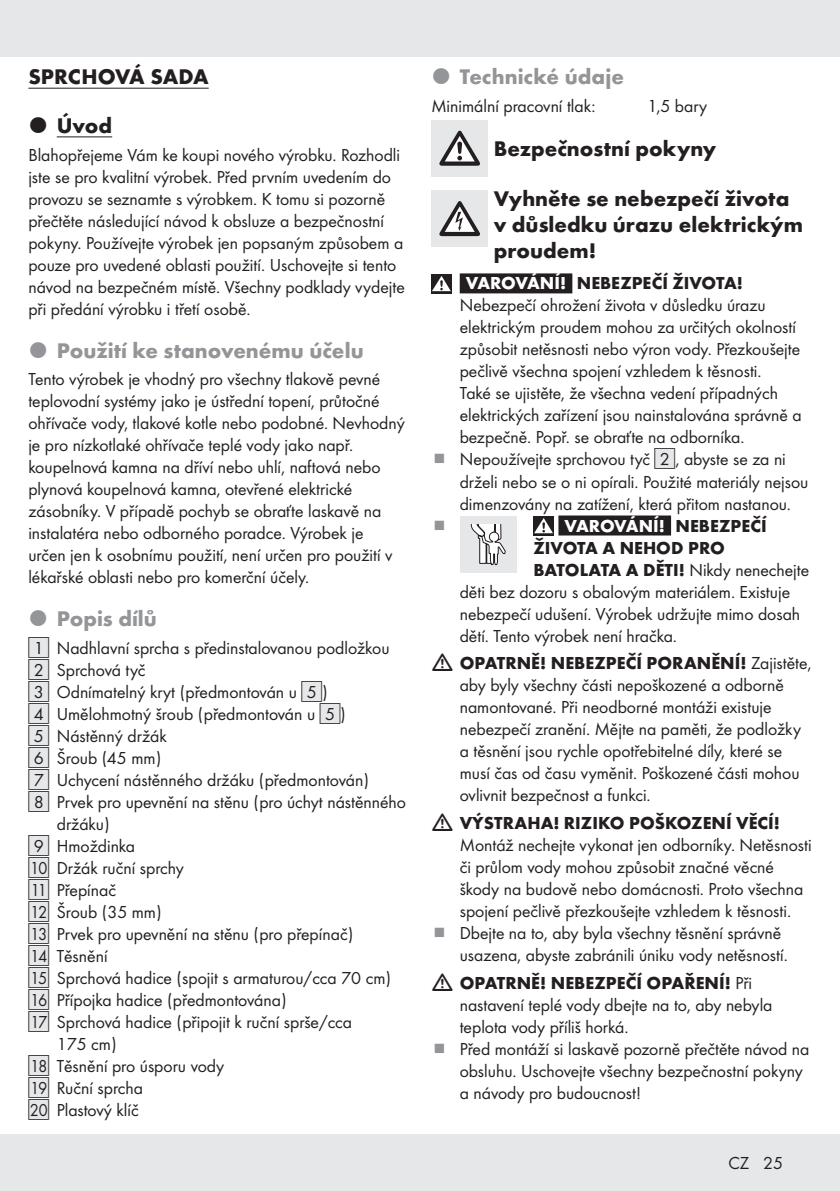
<style>
.page{position:relative;width:840px;height:1191px;background:#fff}
.page>*{position:absolute;margin:0;border:0;box-sizing:border-box;transform-origin:0 0}
.Headline-01{font:700 22px/26px "Futura";color:#231f20}
.t1{font:700 22px "Futura";color:#939598}
.Product_Name{font:700 22px "Futura";letter-spacing:-.005em;color:#231f20}
.Body{font:18px/22px "Futura Boo";color:#231f20}
.Indent{font:18px/22px "Futura Boo";color:#231f20}
.Indent_SB{font:18px/22px "Futura Boo";color:#231f20}
.t2{font:700 18px "Futura";color:#fff}
.t3{font:700 18px "Futura";color:#231f20}
.s1{font-family:"IMP Lidl Num Box";font-size:15.8px;color:#e6e7e9}
.s2{font-family:"IMP Lidl Num Box";font-size:15.8px}
.s3{font-family:"Futura";font-weight:700;color:#fff}
.s4{font-family:"Futura";font-weight:700}
.s5{color:#231f20}
</style>
<div class="page">
<div style="left:0;top:1134px;width:839px;height:57px;background:#e6e7e9"></div>
<div style="left:0;top:0;width:839px;height:57px;background:#e6e7e9"></div>
<hr style="left:28px;top:88px;width:180px;height:1px;background:#231f20">
<hr style="left:57px;top:136px;width:55px;height:1px;background:#231f20">
<div style="left:459px;top:273px;width:113px;height:20px;background:#231f20"></div>
<div style="left:558px;top:515px;width:112px;height:20px;background:#231f20"></div>
<div style="left:431px;top:120px;width:57px;height:57px;background:#e6e7e9"></div>
<svg style="left:439px;top:131px;width:40px;height:35px"></svg>
<div style="left:431px;top:190px;width:57px;height:57px;background:#e6e7e9"></div>
<svg style="left:439px;top:201px;width:40px;height:35px"></svg>
<svg style="left:431px;top:274px;width:20px;height:19px"></svg>
<svg style="left:431px;top:276px;width:19px;height:15px"></svg>
<div style="left:459px;top:516px;width:57px;height:57px;background:#e6e7e9"></div>
<svg style="left:470px;top:524px;width:35px;height:41px"></svg>
<svg style="left:533px;top:516px;width:20px;height:19px"></svg>
<svg style="left:533px;top:518px;width:19px;height:15px"></svg>
<p class="Product_Name" style="left:28px;top:61px;width:182px">SPRCHOVÁ SADA</p>
<p class="Headline-01" style="left:57px;top:111px;width:57px">Úvod</p>
<p class="Body" style="left:28px;top:143px;width:378px">Blahopřejeme Vám ke koupi nového výrobku. Rozhodli jste se pro kvalitní výrobek. Před prvním uvedením do provozu se seznamte s výrobkem. K tomu si pozorně přečtěte následující návod k obsluze a bezpečnostní pokyny. Používejte výrobek jen popsaným způsobem a pouze pro uvedené oblasti použití. Uschovejte si tento návod na bezpečném místě. Všechny podklady vydejte při předání výrobku i třetí osobě.</p>
<p class="t1" style="left:57px;top:334px;width:308px">Použití ke stanovenému účelu</p>
<p class="Body" style="left:28px;top:367px;width:378px">Tento výrobek je vhodný pro všechny tlakově pevné teplovodní systémy jako je ústřední topení, průtočné ohřívače vody, tlakové kotle nebo podobné. Nevhodný je pro nízkotlaké ohřívače teplé vody jako např. koupelnová kamna na dříví nebo uhlí, naftová nebo plynová koupelnová kamna, otevřené elektrické zásobníky. V případě pochyb se obraťte laskavě na instalatéra nebo odborného poradce. Výrobek je určen jen k osobnímu použití, není určen pro použití v lékařské oblasti nebo pro komerční účely.</p>
<p class="t1" style="left:57px;top:603px;width:102px">Popis dílů</p>
<p class="Indent" style="left:28px;top:636px;width:362px"><span class="s1">[</span><span class="s2">1]</span> Nadhlavní sprcha s předinstalovanou podložkou</p>
<p class="Indent" style="left:28px;top:658px;width:118px"><span class="s1">[</span><span class="s2">2]</span> Sprchová tyč</p>
<p class="Indent" style="left:28px;top:680px;width:300px"><span class="s1">[</span><span class="s2">3]</span> Odnímatelný kryt (předmontován u <span class="s1">[</span><span class="s2">5]</span>)</p>
<p class="Indent" style="left:28px;top:702px;width:319px"><span class="s1">[</span><span class="s2">4]</span> Umělohmotný šroub (předmontován u <span class="s1">[</span><span class="s2">5]</span>)</p>
<p class="Indent" style="left:28px;top:724px;width:140px"><span class="s1">[</span><span class="s2">5]</span> Nástěnný držák</p>
<p class="Indent" style="left:28px;top:746px;width:134px"><span class="s1">[</span><span class="s2">6]</span> Šroub (45 mm)</p>
<p class="Indent" style="left:28px;top:768px;width:342px"><span class="s1">[</span><span class="s2">7]</span> Uchycení nástěnného držáku (předmontován)</p>
<p class="Indent" style="left:57px;top:790px;width:350px;text-indent:-28px"><span class="s1">[</span><span class="s2">8]</span> Prvek pro upevnění na stěnu (pro úchyt nástěnného držáku)</p>
<p class="Indent" style="left:28px;top:834px;width:108px"><span class="s1">[</span><span class="s2">9]</span> Hmoždinka</p>
<p class="Indent" style="left:28px;top:856px;width:157px"><span class="s1">[</span><span class="s2">10]</span> Držák ruční sprchy</p>
<p class="Indent" style="left:28px;top:878px;width:89px"><span class="s1">[</span><span class="s2">11]</span> Přepínač</p>
<p class="Indent" style="left:28px;top:900px;width:135px"><span class="s1">[</span><span class="s2">12]</span> Šroub (35 mm)</p>
<p class="Indent" style="left:28px;top:922px;width:326px"><span class="s1">[</span><span class="s2">13]</span> Prvek pro upevnění na stěnu (pro přepínač)</p>
<p class="Indent" style="left:28px;top:944px;width:81px"><span class="s1">[</span><span class="s2">14]</span> Těsnění</p>
<p class="Indent" style="left:28px;top:966px;width:364px"><span class="s1">[</span><span class="s2">15]</span> Sprchová hadice (spojit s armaturou/cca 70 cm)</p>
<p class="Indent" style="left:28px;top:988px;width:260px"><span class="s1">[</span><span class="s2">16]</span> Přípojka hadice (předmontována)</p>
<p class="Indent" style="left:57px;top:1010px;width:297px;text-indent:-28px"><span class="s1">[</span><span class="s2">17]</span> Sprchová hadice (připojit k ruční sprše/cca<br>175 cm)</p>
<p class="Indent" style="left:28px;top:1054px;width:197px"><span class="s1">[</span><span class="s2">18]</span> Těsnění pro úsporu vody</p>
<p class="Indent" style="left:28px;top:1076px;width:116px"><span class="s1">[</span><span class="s2">19]</span> Ruční sprcha</p>
<p class="Indent" style="left:28px;top:1098px;width:112px"><span class="s1">[</span><span class="s2">20]</span> Plastový klíč</p>
<p class="t1" style="left:459px;top:61px;width:166px">Technické údaje</p>
<p class="Body" style="left:431px;top:94px;width:165px">Minimální pracovní tlak:</p>
<p class="Body" style="left:647px;top:94px;width:61px">1,5 bary</p>
<p class="Headline-01" style="left:493px;top:134px;width:224px">Bezpečnostní pokyny</p>
<p class="Headline-01" style="left:493px;top:184px;width:310px">Vyhněte se nebezpečí života v důsledku úrazu elektrickým proudem!</p>
<p class="Indent_SB" style="left:459px;top:271px;width:343px;text-indent:6px"><span class="s3">VAROVÁNÍ!</span> <span class="s4">NEBEZPEČÍ ŽIVOTA!<br></span>Nebezpečí ohrožení života v důsledku úrazu elektrickým proudem mohou za určitých okolností způsobit netěsnosti nebo výron vody. Přezkoušejte pečlivě všechna spojení vzhledem k těsnosti.<br>Také se ujistěte, že všechna vedení případných elektrických zařízení jsou nainstalována správně a bezpečně. Popř. se obraťte na odborníka.</p>
<p class="Body" style="left:459px;top:447px;width:350px">Nepoužívejte sprchovou tyč <span class="s1">[</span><span class="s2">2]</span>, abyste se za ni drželi nebo se o ni opírali. Použité materiály nejsou dimenzovány na zatížení, která přitom nastanou.</p>
<p class="t2" style="left:564px;top:512px;width:204px">VAROVÁNÍ! <span class="s5">NEBEZPEČÍ</span></p>
<p class="t3" style="left:533px;top:534px;width:193px">ŽIVOTA A NEHOD PRO</p>
<p class="Body" style="left:533px;top:557px;width:277px"><span class="s4">BATOLATA A DĚTI!</span> Nikdy nenechejte</p>
<p class="Body" style="left:459px;top:579px;width:332px">děti bez dozoru s obalovým materiálem. Existuje</p>
<p class="Body" style="left:459px;top:601px;width:342px">nebezpečí udušení. Výrobek udržujte mimo dosah</p>
<p class="Body" style="left:459px;top:623px;width:219px">dětí. Tento výrobek není hračka.</p>
<p class="Body" style="left:459px;top:651px;width:353px"><span class="s4">OPATRNĚ! NEBEZPEČÍ PORANĚNÍ!</span> Zajistěte, aby byly všechny části nepoškozené a odborně namontované. Při neodborné montáži existuje nebezpečí zranění. Mějte na paměti, že podložky a těsnění jsou rychle opotřebitelné díly, které se musí čas od času vyměnit. Poškozené části mohou ovlivnit bezpečnost a funkci.</p>
<p class="Body" style="left:459px;top:811px;width:353px"><span class="s4">VÝSTRAHA! RIZIKO POŠKOZENÍ VĚCÍ!<br></span>Montáž nechejte vykonat jen odborníky. Netěsnosti či průlom vody mohou způsobit značné věcné škody na budově nebo domácnosti. Proto všechna spojení pečlivě přezkoušejte vzhledem k těsnosti.</p>
<p class="Body" style="left:459px;top:921px;width:329px">Dbejte na to, aby byla všechny těsnění správně usazena, abyste zabránili úniku vody netěsností.</p>
<p class="Body" style="left:459px;top:970px;width:314px"><span class="s4">OPATRNĚ! NEBEZPEČÍ OPAŘENÍ!</span> Při nastavení teplé vody dbejte na to, aby nebyla teplota vody příliš horká.</p>
<p class="Body" style="left:459px;top:1036px;width:351px">Před montáží si laskavě pozorně přečtěte návod na obsluhu. Uschovejte všechny bezpečnostní pokyny a návody pro budoucnost!</p>
<p class="Body" style="left:728px;top:1151px;width:56px">CZ 25</p>
</div>
